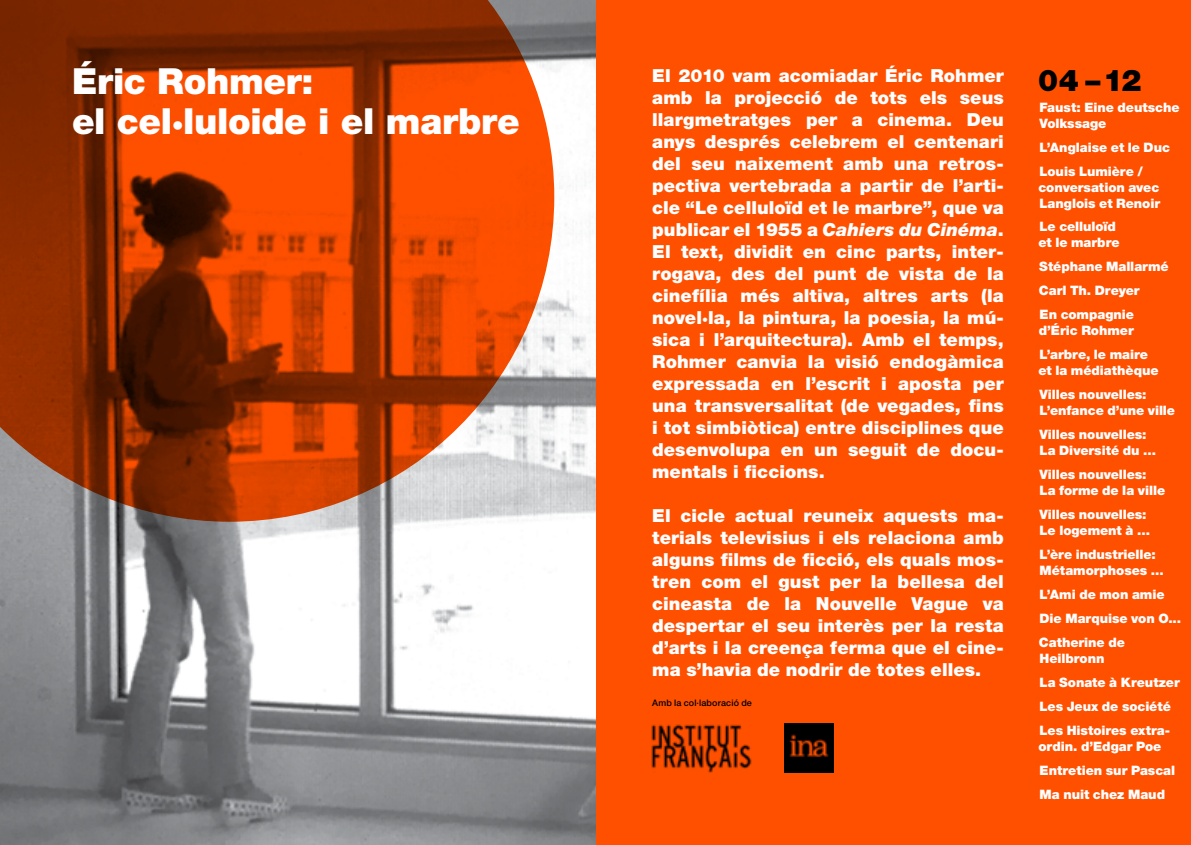
<style>
.page{position:relative;width:1191px;height:845px;background:#fff}
.page>*{position:absolute;margin:0;border:0;box-sizing:border-box;transform-origin:0 0}
.t1{font:900 36px/40px "Helvetica Neue LT";letter-spacing:-.01em;color:#fff}
.t2{font:900 30px "Helvetica Neue LT";color:#000}
.t3{font:900 18px/22px "Helvetica Neue LT";letter-spacing:.005em;color:#fff;text-align:justify}
.t4{font:900 13px/24px "Helvetica Neue LT";letter-spacing:-.005em;color:#fff}
.t5{font:500 9px "Helvetica Neue LT";letter-spacing:.015em;color:#000}
.s1{font-style:italic}
</style>
<div class="page">
<div style="left:595px;top:0;width:596px;height:845px;background:#ff5000"></div>
<img style="left:0;top:0;width:595px;height:845px">
<svg style="left:0;top:0;width:554px;height:522px;background:#b04616"></svg>
<img style="left:651px;top:724px;width:101px;height:48px">
<img style="left:784px;top:723px;width:50px;height:49px">
<h1 class="t1" style="left:72px;top:61px;width:449px">Éric Rohmer:<br>el cel·luloide i el marbre</h1>
<p class="t3" style="left:652px;top:64px;width:353px">El 2010 vam acomiadar Éric Rohmer amb la projecció de tots els seus llargmetratges per a cinema. Deu anys després celebrem el centenari del seu naixement amb una retros&shy;pectiva vertebrada a partir de l’arti&shy;cle “Le celluloïd et le marbre”, que va publicar el 1955 a <span class="s1">Cahiers du Cinéma</span>.<br>El text, dividit en cinc parts, inter&shy;rogava, des del punt de vista de la cinefília més altiva, altres arts (la novel·la, la pintura, la poesia, la mú&shy;sica i l’arquitectura). Amb el temps, Rohmer canvia la visió endogàmica expressada en l’escrit i aposta per una transversalitat (de vegades, fins i tot simbiòtica) entre disciplines que desenvolupa en un seguit de docu&shy;mentals i ficcions.</p>
<p class="t3" style="left:652px;top:504px;width:353px">El cicle actual reuneix aquests ma&shy;terials televisius i els relaciona amb alguns films de ficció, els quals mos&shy;tren com el gust per la bellesa del cineasta de la Nouvelle Vague va despertar el seu interès per la resta d’arts i la creença ferma que el cine&shy;ma s’havia de nodrir de totes elles.</p>
<p class="t5" style="left:652px;top:697px;width:101px">Amb la col·laboració de</p>
<h2 class="t2" style="left:1038px;top:62px;width:105px">04 – 12</h2>
<p class="t4" style="left:1039px;top:99px;width:142px;line-height:16px">Faust: Eine deutsche<br>Volkssage</p>
<p class="t4" style="left:1039px;top:135px;width:132px">L’Anglaise et le Duc<br>Louis Lumière /</p>
<p class="t4" style="left:1038px;top:179px;width:123px;line-height:16px">conversation avec<br>Langlois et Renoir</p>
<p class="t4" style="left:1038px;top:219px;width:83px;line-height:16px">Le celluloïd et le marbre</p>
<p class="t4" style="left:1039px;top:255px;width:131px">Stéphane Mallarmé<br>Carl Th. Dreyer<br>En compagnie</p>
<p class="t4" style="left:1038px;top:319px;width:111px">d’Éric Rohmer<br>L’arbre, le maire</p>
<p class="t4" style="left:1038px;top:358px;width:122px">et la médiathèque<br>Villes nouvelles:</p>
<p class="t4" style="left:1039px;top:398px;width:137px">L’enfance d’une ville<br>Villes nouvelles:</p>
<p class="t4" style="left:1039px;top:438px;width:118px">La Diversité du …<br>Villes nouvelles:</p>
<p class="t4" style="left:1039px;top:478px;width:127px">La forme de la ville<br>Villes nouvelles:</p>
<p class="t4" style="left:1039px;top:518px;width:118px">Le logement à …<br>L’ère industrielle:</p>
<p class="t4" style="left:1039px;top:558px;width:144px">Métamorphoses …<br>L’Ami de mon amie<br>Die Marquise von O...<br>Catherine de</p>
<p class="t4" style="left:1039px;top:646px;width:142px">Heilbronn<br>La Sonate à Kreutzer<br>Les Jeux de société<br>Les Histoires extra-</p>
<p class="t4" style="left:1038px;top:734px;width:138px">ordin. d’Edgar Poe<br>Entretien sur Pascal<br>Ma nuit chez Maud</p>
</div>
